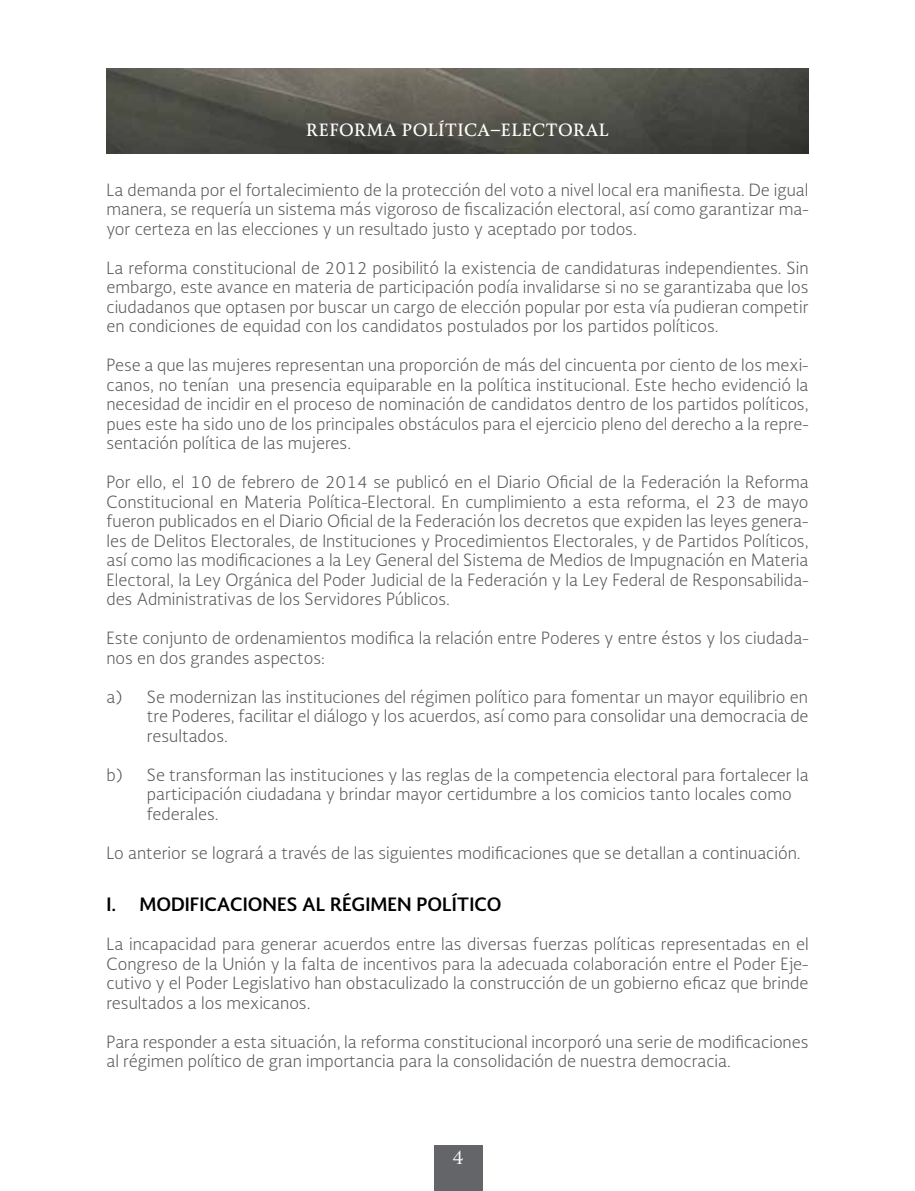
<style>
.page{position:relative;width:915px;height:1191px;background:#fff}
.page>*{position:absolute;margin:0;border:0;box-sizing:border-box;transform-origin:0 0}
.t1{font:700 18px "Soberana Sans";color:#000}
.t2{font:18px "Soberana Titular";color:#fff}
.t3{font:300 16.5px/19.5px "Soberana Sans";color:#58595b;text-align:justify}
.t4{font:700 16.5px "Soberana Titular";color:#fff}
</style>
<div class="page">
<img style="left:106px;top:68px;width:702px;height:85px">
<div style="left:434px;top:1145px;width:49px;height:46px;background:#646569"></div>
<p class="t4" style="left:306px;top:119px;width:304px">REFORMA POLÍTICA–ELECTORAL</p>
<p class="t3" style="left:106px;top:179px;width:703px">La demanda por el fortalecimiento de la protección del voto a nivel local era manifiesta. De igual manera, se requería un sistema más vigoroso de fiscalización electoral, así como garantizar ma&shy;yor certeza en las elecciones y un resultado justo y aceptado por todos.</p>
<p class="t3" style="left:106px;top:257px;width:703px">La reforma constitucional de 2012 posibilitó la existencia de candidaturas independientes. Sin embargo, este avance en materia de participación podía invalidarse si no se garantizaba que los ciudadanos que optasen por buscar un cargo de elección popular por esta vía pudieran competir en condiciones de equidad con los candidatos postulados por los partidos políticos.</p>
<p class="t3" style="left:106px;top:355px;width:703px">Pese a que las mujeres representan una proporción de más del cincuenta por ciento de los mexi&shy;canos, no tenían una presencia equiparable en la política institucional. Este hecho evidenció la necesidad de incidir en el proceso de nominación de candidatos dentro de los partidos políticos, pues este ha sido uno de los principales obstáculos para el ejercicio pleno del derecho a la repre&shy;sentación política de las mujeres.</p>
<p class="t3" style="left:106px;top:472px;width:703px">Por ello, el 10 de febrero de 2014 se publicó en el Diario Oficial de la Federación la Reforma Constitucional en Materia Política-Electoral. En cumplimiento a esta reforma, el 23 de mayo fueron publicados en el Diario Oficial de la Federación los decretos que expiden las leyes genera&shy;les de Delitos Electorales, de Instituciones y Procedimientos Electorales, y de Partidos Políticos, así como las modificaciones a la Ley General del Sistema de Medios de Impugnación en Materia Electoral, la Ley Orgánica del Poder Judicial de la Federación y la Ley Federal de Responsabilida&shy;des Administrativas de los Servidores Públicos.</p>
<p class="t3" style="left:106px;top:628px;width:703px">Este conjunto de ordenamientos modifica la relación entre Poderes y entre éstos y los ciudada&shy;nos en dos grandes aspectos:</p>
<p class="t3" style="left:147px;top:686px;width:663px;text-indent:-41px">a) Se modernizan las instituciones del régimen político para fomentar un mayor equilibrio en tre Poderes, facilitar el diálogo y los acuerdos, así como para consolidar una democracia de resultados.</p>
<p class="t3" style="left:147px;top:764px;width:663px;text-align:left;text-indent:-41px">b) Se transforman las instituciones y las reglas de la competencia electoral para fortalecer la participación ciudadana y brindar mayor certidumbre a los comicios tanto locales como federales.</p>
<p class="t3" style="left:106px;top:842px;width:695px">Lo anterior se logrará a través de las siguientes modificaciones que se detallan a continuación.</p>
<p class="t1" style="left:106px;top:892px;width:396px">I. MODIFICACIONES AL RÉGIMEN POLÍTICO</p>
<p class="t3" style="left:106px;top:934px;width:703px">La incapacidad para generar acuerdos entre las diversas fuerzas políticas representadas en el Congreso de la Unión y la falta de incentivos para la adecuada colaboración entre el Poder Eje&shy;cutivo y el Poder Legislativo han obstaculizado la construcción de un gobierno eficaz que brinde resultados a los mexicanos.</p>
<p class="t3" style="left:106px;top:1031px;width:703px">Para responder a esta situación, la reforma constitucional incorporó una serie de modificaciones al régimen político de gran importancia para la consolidación de nuestra democracia.</p>
<p class="t2" style="left:452px;top:1146px;width:13px">4</p>
</div>
